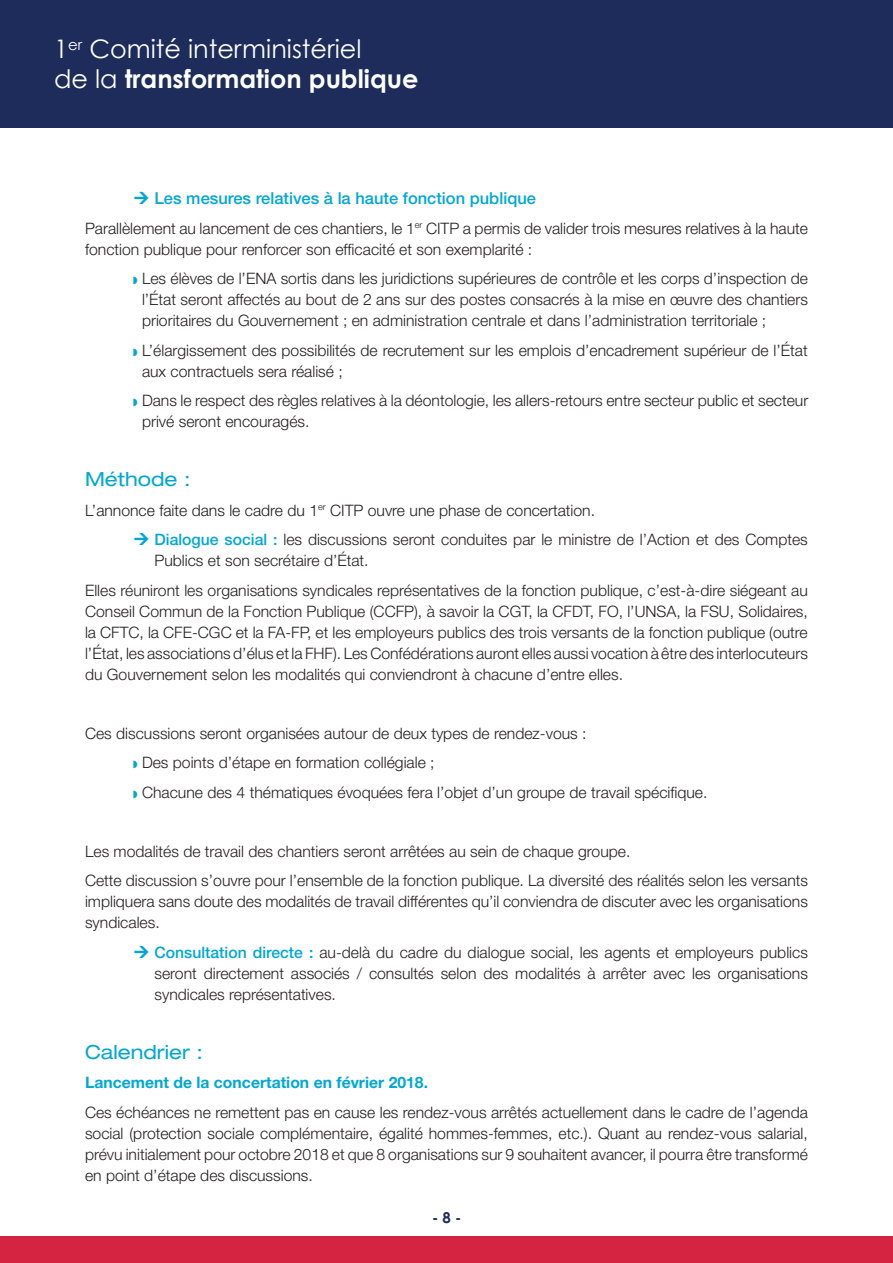
<style>
.page{position:relative;width:893px;height:1263px;background:#fff}
.page>*{position:absolute;margin:0;border:0;box-sizing:border-box;transform-origin:0 0}
.t1{font:25.5px/30px "Century Gothic";color:#fff}
.t2{font:expanded 19.5px "Helvetica Neue LT Pro";color:#00a7d4}
.t3{font:500 16.5px "Helvetica Neue LT Pro";color:#00a7d4}
.t4{font:300 15.75px/21px "Helvetica Neue LT Pro";color:#231f20}
.t5{font:700 15.75px "Helvetica Neue LT Pro";color:#00a7d4}
.t6{font:700 15px "Century Gothic";color:#1d2c5b}
.s1{font-weight:700}
.s2{font-weight:500;color:#00a7d4}
</style>
<div class="page">
<div style="left:0;top:0;width:893px;height:128px;background:#1d2c5b"></div>
<div style="left:0;top:1236px;width:893px;height:27px;background:#d52441"></div>
<h1 class="t1" style="left:54px;top:34px;width:366px">1<sup>er</sup> Comité interministériel<br>de la <span class="s1">transformation publique</span></h1>
<p class="t3" style="left:155px;top:188px;width:383px">Les mesures relatives à la haute fonction publique</p>
<p class="t4" style="left:85px;top:217px;width:724px">Parallèlement au lancement de ces chantiers, le 1<sup>er</sup> CITP a permis de valider trois mesures relatives à la haute fonction publique pour renforcer son efficacité et son exemplarité :</p>
<p class="t4" style="left:142px;top:268px;width:667px;text-align:justify">Les élèves de l’ENA sortis dans les juridictions supérieures de contrôle et les corps d’inspection de l’État seront affectés au bout de 2 ans sur des postes consacrés à la mise en œuvre des chantiers prioritaires du Gouvernement ; en administration centrale et dans l’administration territoriale ;</p>
<p class="t4" style="left:142px;top:339px;width:667px">L’élargissement des possibilités de recrutement sur les emplois d’encadrement supérieur de l’État aux contractuels sera réalisé ;</p>
<p class="t4" style="left:142px;top:390px;width:668px">Dans le respect des règles relatives à la déontologie, les allers-retours entre secteur public et secteur privé seront encouragés.</p>
<p class="t2" style="left:85px;top:468px;width:107px">Méthode :</p>
<p class="t4" style="left:155px;top:495px;width:655px;line-height:29.5px;text-indent:-69px">L’annonce faite dans le cadre du 1<sup>er</sup> CITP ouvre une phase de concertation.<br><span class="s2">Dialogue social :</span> les discussions seront conduites par le ministre de l’Action et des Comptes</p>
<p class="t4" style="left:85px;top:545px;width:724px;line-height:29.5px;text-indent:69px">Publics et son secrétaire d’État.<br>Elles réuniront les organisations syndicales représentatives de la fonction publique, c’est-à-dire siégeant au</p>
<p class="t4" style="left:85px;top:600px;width:724px;text-align:justify">Conseil Commun de la Fonction Publique (CCFP), à savoir la CGT, la CFDT, FO, l’UNSA, la FSU, Solidaires, la CFTC, la CFE-CGC et la FA-FP, et les employeurs publics des trois versants de la fonction publique (outre l’État, les associations d’élus et la FHF). Les Confédérations auront elles aussi vocation à être des interlocuteurs du Gouvernement selon les modalités qui conviendront à chacune d’entre elles.</p>
<p class="t4" style="left:142px;top:718px;width:567px;line-height:29.5px;text-indent:-57px">Ces discussions seront organisées autour de deux types de rendez-vous :<br>Des points d’étape en formation collégiale ;<br>Chacune des 4 thématiques évoquées fera l’objet d’un groupe de travail spécifique.</p>
<p class="t4" style="left:85px;top:836px;width:724px;line-height:29.5px">Les modalités de travail des chantiers seront arrêtées au sein de chaque groupe.<br>Cette discussion s’ouvre pour l’ensemble de la fonction publique. La diversité des réalités selon les versants</p>
<p class="t4" style="left:85px;top:891px;width:724px">impliquera sans doute des modalités de travail différentes qu’il conviendra de discuter avec les organisations syndicales.</p>
<p class="t4" style="left:155px;top:941px;width:655px;text-align:justify"><span class="s2">Consultation directe :</span> au-delà du cadre du dialogue social, les agents et employeurs publics seront directement associés / consultés selon des modalités à arrêter avec les organisations syndicales représentatives.</p>
<p class="t2" style="left:85px;top:1040px;width:120px">Calendrier :</p>
<p class="t5" style="left:85px;top:1073px;width:345px">Lancement de la concertation en février 2018.</p>
<p class="t4" style="left:85px;top:1101px;width:724px;text-align:justify">Ces échéances ne remettent pas en cause les rendez-vous arrêtés actuellement dans le cadre de l’agenda social (protection sociale complémentaire, égalité hommes-femmes, etc.). Quant au rendez-vous salarial, prévu initialement pour octobre 2018 et que 8 organisations sur 9 souhaitent avancer, il pourra être transformé en point d’étape des discussions.</p>
<p class="t6" style="left:432px;top:1208px;width:31px">- 8 -</p>
</div>
